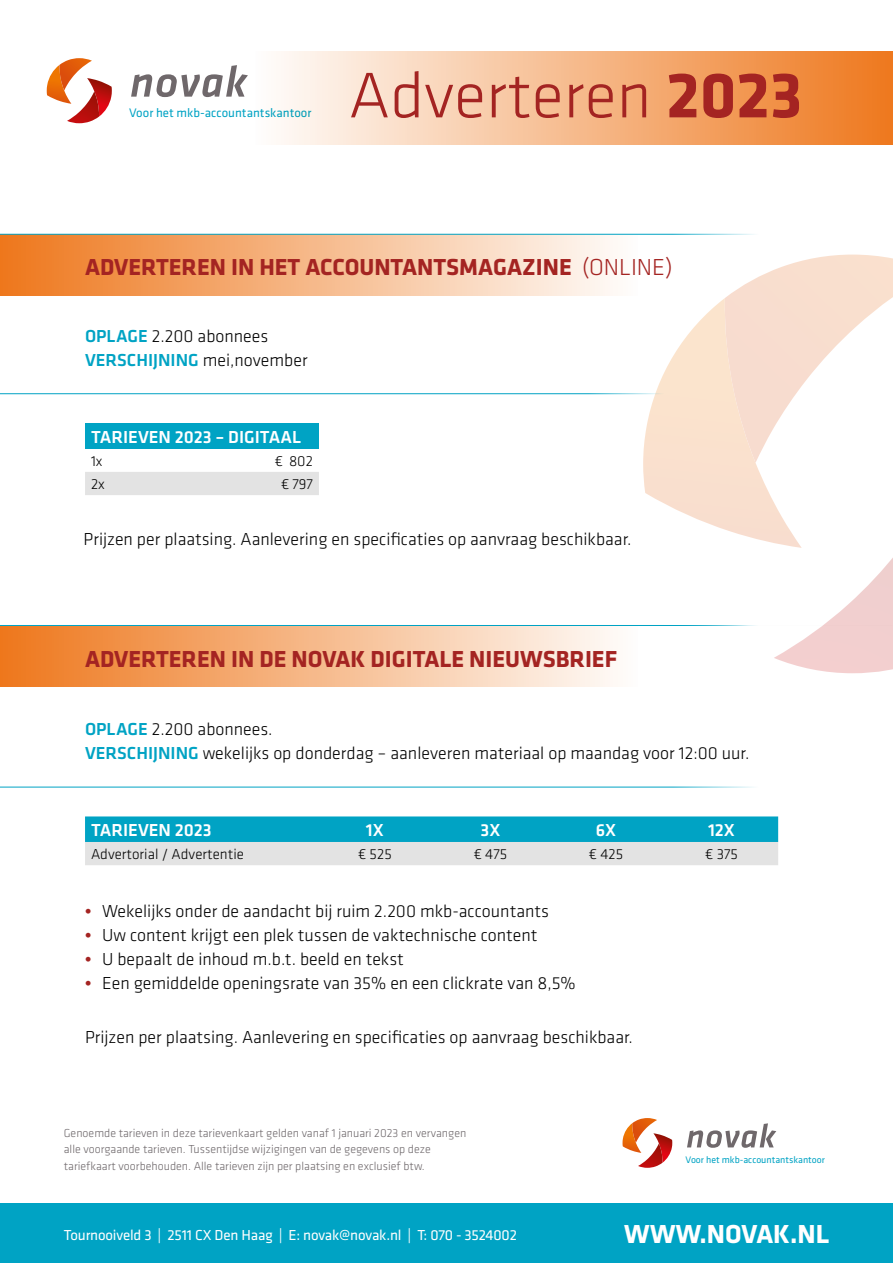
<style>
.page{position:relative;width:893px;height:1263px;background:#fff}
.page>*{position:absolute;margin:0;border:0;box-sizing:border-box;transform-origin:0 0}
.t1{font:300 66.75px "Klavika Basic";color:#a42422}
.t2{font:700 27px "Klavika Basic";color:#fff}
.t3{font:700 24px "Klavika Basic";color:#a42422}
.t4{font:300 18px/24px "Klavika Basic";color:#000}
.t5{font:500 18px "Klavika Basic";color:#fff}
.t6{font:15px "Klavika Basic";letter-spacing:-.01em;color:#fff}
.t7{font:300 15px "Klavika Basic";color:#000}
.t8{font:12.9px "Klavika Basic";color:#00a3c4}
.t9{font:300 12px/16.5px "Klavika Basic";color:#6f696c}
.t10{font:9.9px "Klavika Basic";color:#00a3c4}
.s1{font-weight:700}
.s2{font-weight:300}
.s3{font-weight:500;color:#00a3c4}
.s4{font-weight:700;color:#a42422}
</style>
<div class="page">
<svg style="left:643px;top:255px;width:250px;height:418px"></svg>
<div style="left:0;top:625px;width:638px;height:62px;background:linear-gradient(to right,#ee771c,#fefdfc)"></div>
<div style="left:85px;top:423px;width:234px;height:26px;background:#00a3c4"></div>
<div style="left:85px;top:472px;width:234px;height:23px;background:#e3e3e3"></div>
<svg style="left:85px;top:816px;width:693px;height:49px;background:#6dc1d3"></svg>
<div style="left:0;top:1203px;width:893px;height:60px;background:#00a3c4"></div>
<svg style="left:687px;top:1123px;width:89px;height:25px"></svg>
<svg style="left:622px;top:1118px;width:50px;height:50px"></svg>
<div style="left:255px;top:51px;width:638px;height:94px;background:linear-gradient(to right,#fefefd,#ee781e)"></div>
<div style="left:0;top:234px;width:638px;height:62px;background:linear-gradient(to right,#ee771c,#fefdfc)"></div>
<div style="left:33px;top:49px;width:290px;height:86px;background:linear-gradient(to right,#fff,#fef8f4)"></div>
<svg style="left:131px;top:65px;width:117px;height:32px"></svg>
<svg style="left:47px;top:58px;width:65px;height:65px"></svg>
<hr style="left:0;top:625px;width:893px;height:1px;background:#00a3c4">
<hr style="left:0;top:787px;width:893px;height:1px;background:#00a3c4">
<hr style="left:0;top:234px;width:893px;height:1px;background:#00a3c4">
<hr style="left:0;top:393px;width:793px;height:1px;background:#00a3c4">
<p class="t8" style="left:129px;top:104px;width:184px">Voor het mkb-accountantskantoor</p>
<h1 class="t1" style="left:349px;top:55px;width:455px">Adverteren <span class="s1">2023</span></h1>
<h3 class="t3" style="left:85px;top:250px;width:589px">ADVERTEREN IN HET ACCOUNTANTSMAGAZINE <span class="s2">(ONLINE)</span></h3>
<p class="t4" style="left:85px;top:324px;width:224px"><span class="s3">OPLAGE</span> 2.200 abonnees<br><span class="s3">VERSCHIJNING</span> mei,november</p>
<p class="t5" style="left:91px;top:424px;width:212px">TARIEVEN 2023 – DIGITAAL</p>
<p class="t7" style="left:91px;top:452px;width:13px">1x</p>
<p class="t7" style="left:275px;top:452px;width:40px">€ 802</p>
<p class="t7" style="left:91px;top:475px;width:15px">2x</p>
<p class="t7" style="left:281px;top:475px;width:33px">€ 797</p>
<p class="t4" style="left:84px;top:527px;width:549px">Prijzen per plaatsing. Aanlevering en specificaties op aanvraag beschikbaar.</p>
<h3 class="t3" style="left:85px;top:641px;width:534px">ADVERTEREN IN DE NOVAK DIGITALE NIEUWSBRIEF</h3>
<p class="t4" style="left:85px;top:717px;width:666px"><span class="s3">OPLAGE</span> 2.200 abonnees.<br><span class="s3">VERSCHIJNING</span> wekelijks op donderdag – aanleveren materiaal op maandag voor 12:00 uur.</p>
<p class="t5" style="left:91px;top:818px;width:122px">TARIEVEN 2023</p>
<p class="t5" style="left:366px;top:818px;width:19px">1X</p>
<p class="t5" style="left:480px;top:818px;width:21px">3X</p>
<p class="t5" style="left:596px;top:818px;width:22px">6X</p>
<p class="t5" style="left:708px;top:818px;width:28px">12X</p>
<p class="t7" style="left:91px;top:845px;width:154px">Advertorial / Advertentie</p>
<p class="t7" style="left:358px;top:845px;width:35px">€ 525</p>
<p class="t7" style="left:474px;top:845px;width:35px">€ 475</p>
<p class="t7" style="left:589px;top:845px;width:36px">€ 425</p>
<p class="t7" style="left:705px;top:845px;width:34px">€ 375</p>
<p class="t4" style="left:85px;top:899px;width:465px"><span class="s4">•</span> Wekelijks onder de aandacht bij ruim 2.200 mkb-accountants</p>
<p class="t4" style="left:85px;top:923px;width:454px"><span class="s4">•</span> Uw content krijgt een plek tussen de vaktechnische content</p>
<p class="t4" style="left:85px;top:947px;width:320px"><span class="s4">•</span> U bepaalt de inhoud m.b.t. beeld en tekst</p>
<p class="t4" style="left:85px;top:971px;width:492px"><span class="s4">•</span> Een gemiddelde openingsrate van 35% en een clickrate van 8,5%</p>
<p class="t4" style="left:85px;top:1025px;width:549px">Prijzen per plaatsing. Aanlevering en specificaties op aanvraag beschikbaar.</p>
<p class="t9" style="left:64px;top:1124px;width:404px">Genoemde tarieven in deze tarievenkaart gelden vanaf 1 januari 2023 en vervangen alle voorgaande tarieven. Tussentijdse wijzigingen van de gegevens op deze tariefkaart voorbehouden. Alle tarieven zijn per plaatsing en exclusief btw.</p>
<p class="t10" style="left:686px;top:1153px;width:141px">Voor het mkb-accountantskantoor</p>
<p class="t6" style="left:64px;top:1225px;width:455px">Tournooiveld 3 | 2511 CX Den Haag | E: novak@novak.nl | T: 070 - 3524002</p>
<h2 class="t2" style="left:624px;top:1214px;width:207px">WWW.NOVAK.NL</h2>
</div>
